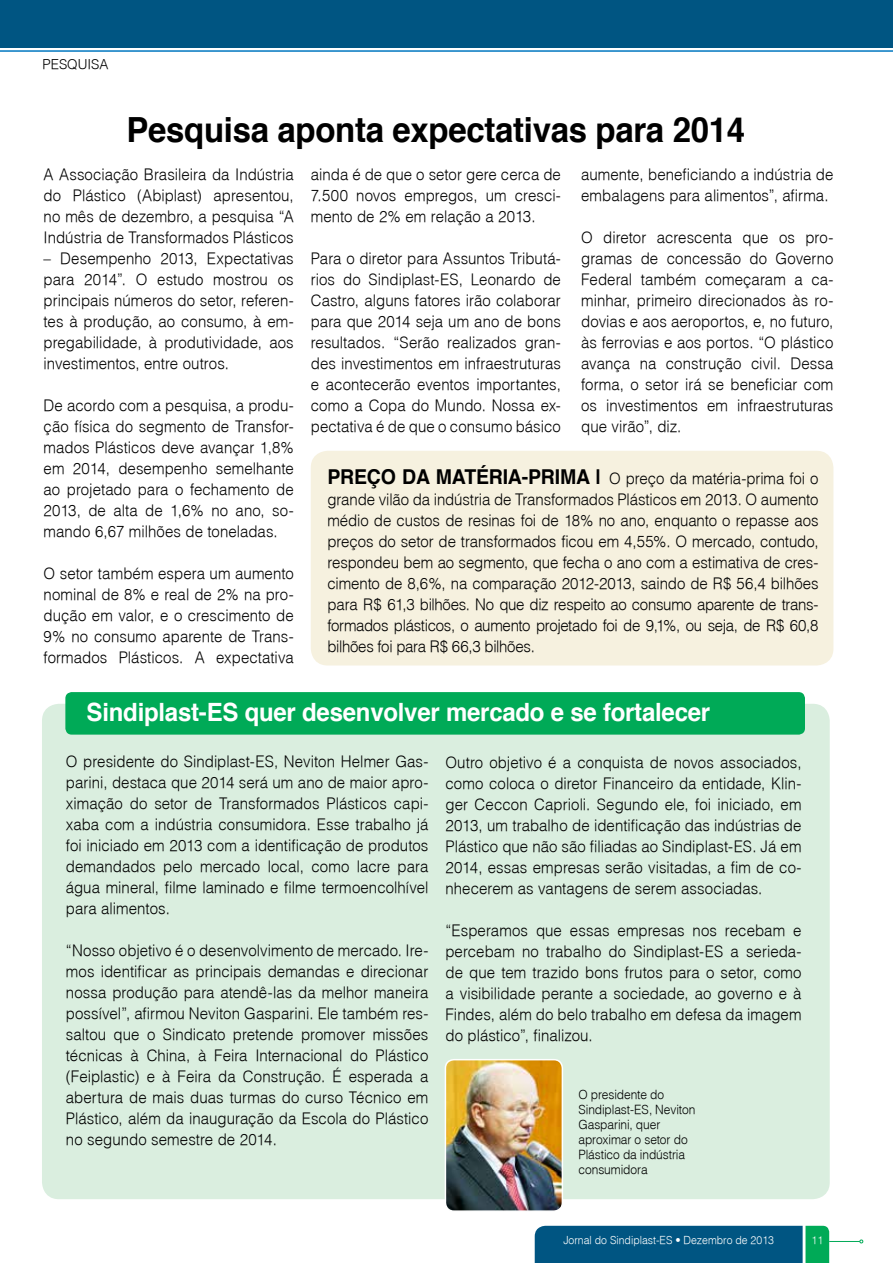
<style>
.page{position:relative;width:893px;height:1263px;background:#fff}
.page>*{position:absolute;margin:0;border:0;box-sizing:border-box;transform-origin:0 0}
.t1{font:700 34.65px "Helvetica";letter-spacing:-.01em;color:#000;scale:.95 1}
.t2{font:700 25.2px "Helvetica";letter-spacing:-.01em;color:#fff;scale:.95 1}
.t3{font:300 15.75px/21px "Helvetica";letter-spacing:.005em;color:#000;text-align:justify;scale:.95 1}
.t4{font:300 13.5px "Helvetica";color:#000}
.t5{font:300 12.6px/15px "Helvetica";letter-spacing:-.01em;color:#000;scale:.95 1}
.t6{font:300 10.95px "Helvetica";color:#fff;scale:.95 1}
.t7{font:300 10.8px "Helvetica";color:#fff}
.s1{font-weight:700;font-size:20.4px}
</style>
<div class="page">
<hr style="left:0;top:50px;width:893px;height:2px;background:#0077c0">
<div style="left:0;top:0;width:893px;height:48px;background:#005582"></div>
<svg style="left:535px;top:1226px;width:294px;height:37px;background:#035d80"></svg>
<hr style="left:829px;top:1241px;width:31px;height:1px;background:#00aa57">
<svg style="left:859px;top:1239px;width:4px;height:4px"></svg>
<div style="left:311px;top:451px;width:522px;height:214px;background:#f6f1df;border-radius:17px"></div>
<div style="left:42px;top:704px;width:788px;height:495px;background:#daeedf;border-radius:17px"></div>
<div style="left:65px;top:692px;width:740px;height:43px;background:#00aa57;border-radius:6px"></div>
<img style="left:445px;top:1060px;width:117px;height:149px">
<div style="left:445px;top:1059px;width:118px;height:153px;border:2px solid #fff;border-radius:9px"></div>
<p class="t4" style="left:43px;top:56px;width:68px">PESQUISA</p>
<h1 class="t1" style="left:126px;top:102px;width:653px">Pesquisa aponta expectativas para 2014</h1>
<p class="t3" style="left:44px;top:163px;width:265px">A Associação Brasileira da Indústria do Plástico (Abiplast) apresentou, no mês de dezembro, a pesquisa “A Indústria de Transformados Plásticos</p>
<p class="t3" style="left:44px;top:247px;width:265px">– Desempenho 2013, Expectativas para 2014”. O estudo mostrou os principais números do setor, referen&shy;tes à produção, ao consumo, à em&shy;pregabilidade, à produtividade, aos investimentos, entre outros.</p>
<p class="t3" style="left:44px;top:394px;width:265px">De acordo com a pesquisa, a produ&shy;ção física do segmento de Transfor&shy;mados Plásticos deve avançar 1,8% em 2014, desempenho semelhante ao projetado para o fechamento de 2013, de alta de 1,6% no ano, so&shy;mando 6,67 milhões de toneladas.</p>
<p class="t3" style="left:44px;top:562px;width:265px">O setor também espera um aumento nominal de 8% e real de 2% na pro&shy;dução em valor, e o crescimento de 9% no consumo aparente de Trans&shy;formados Plásticos. A expectativa</p>
<p class="t3" style="left:581px;top:163px;width:267px">aumente, beneficiando a indústria de embalagens para alimentos”, afirma.</p>
<p class="t3" style="left:581px;top:226px;width:267px">O diretor acrescenta que os pro&shy;gramas de concessão do Governo Federal também começaram a ca&shy;minhar, primeiro direcionados às ro&shy;dovias e aos aeroportos, e, no futuro, às ferrovias e aos portos. “O plástico avança na construção civil. Dessa forma, o setor irá se beneficiar com os investimentos em infraestruturas que virão”, diz.</p>
<p class="t3" style="left:327px;top:467px;width:518px"><span class="s1">PREÇO DA MATÉRIA-PRIMA |</span> O preço da matéria-prima foi o grande vilão da indústria de Transformados Plásticos em 2013. O aumento médio de custos de resinas foi de 18% no ano, enquanto o repasse aos preços do setor de transformados ficou em 4,55%. O mercado, contudo, respondeu bem ao segmento, que fecha o ano com a estimativa de cres&shy;cimento de 8,6%, na comparação 2012-2013, saindo de R$ 56,4 bilhões para R$ 61,3 bilhões. No que diz respeito ao consumo aparente de trans&shy;formados plásticos, o aumento projetado foi de 9,1%, ou seja, de R$ 60,8 bilhões foi para R$ 66,3 bilhões.</p>
<p class="t3" style="left:311px;top:163px;width:265px">ainda é de que o setor gere cerca de 7.500 novos empregos, um cresci&shy;mento de 2% em relação a 2013.</p>
<p class="t3" style="left:311px;top:247px;width:265px">Para o diretor para Assuntos Tributá&shy;rios do Sindiplast-ES, Leonardo de Castro, alguns fatores irão colaborar para que 2014 seja um ano de bons resultados. “Serão realizados gran&shy;des investimentos em infraestruturas e acontecerão eventos importantes, como a Copa do Mundo. Nossa ex&shy;pectativa é de que o consumo básico</p>
<h2 class="t2" style="left:87px;top:692px;width:658px">Sindiplast-ES quer desenvolver mercado e se fortalecer</h2>
<p class="t3" style="left:445px;top:752px;width:376px">Outro objetivo é a conquista de novos associados, como coloca o diretor Financeiro da entidade, Klin&shy;ger Ceccon Caprioli. Segundo ele, foi iniciado, em 2013, um trabalho de identificação das indústrias de Plástico que não são filiadas ao Sindiplast-ES. Já em 2014, essas empresas serão visitadas, a fim de co&shy;nhecerem as vantagens de serem associadas.</p>
<p class="t3" style="left:445px;top:920px;width:376px">“Esperamos que essas empresas nos recebam e percebam no trabalho do Sindiplast-ES a serieda&shy;de que tem trazido bons frutos para o setor, como a visibilidade perante a sociedade, ao governo e à Findes, além do belo trabalho em defesa da imagem do plástico”, finalizou.</p>
<p class="t3" style="left:66px;top:751px;width:383px">O presidente do Sindiplast-ES, Neviton Helmer Gas&shy;parini, destaca que 2014 será um ano de maior apro&shy;ximação do setor de Transformados Plásticos capi&shy;xaba com a indústria consumidora. Esse trabalho já foi iniciado em 2013 com a identificação de produtos demandados pelo mercado local, como lacre para água mineral, filme laminado e filme termoencolhível para alimentos.</p>
<p class="t3" style="left:66px;top:940px;width:383px">“Nosso objetivo é o desenvolvimento de mercado. Ire&shy;mos identificar as principais demandas e direcionar nossa produção para atendê-las da melhor maneira possível”, afirmou Neviton Gasparini. Ele também res&shy;saltou que o Sindicato pretende promover missões técnicas à China, à Feira Internacional do Plástico (Feiplastic) e à Feira da Construção. É esperada a abertura de mais duas turmas do curso Técnico em Plástico, além da inauguração da Escola do Plástico no segundo semestre de 2014.</p>
<p class="t5" style="left:578px;top:1087px;width:125px">O presidente do<br>Sindiplast-ES, Neviton<br>Gasparini, quer aproximar o setor do<br>Plástico da indústria consumidora</p>
<p class="t6" style="left:563px;top:1233px;width:223px">Jornal do Sindiplast-ES • Dezembro de 2013</p>
<p class="t7" style="left:811px;top:1233px;width:13px">11</p>
</div>
